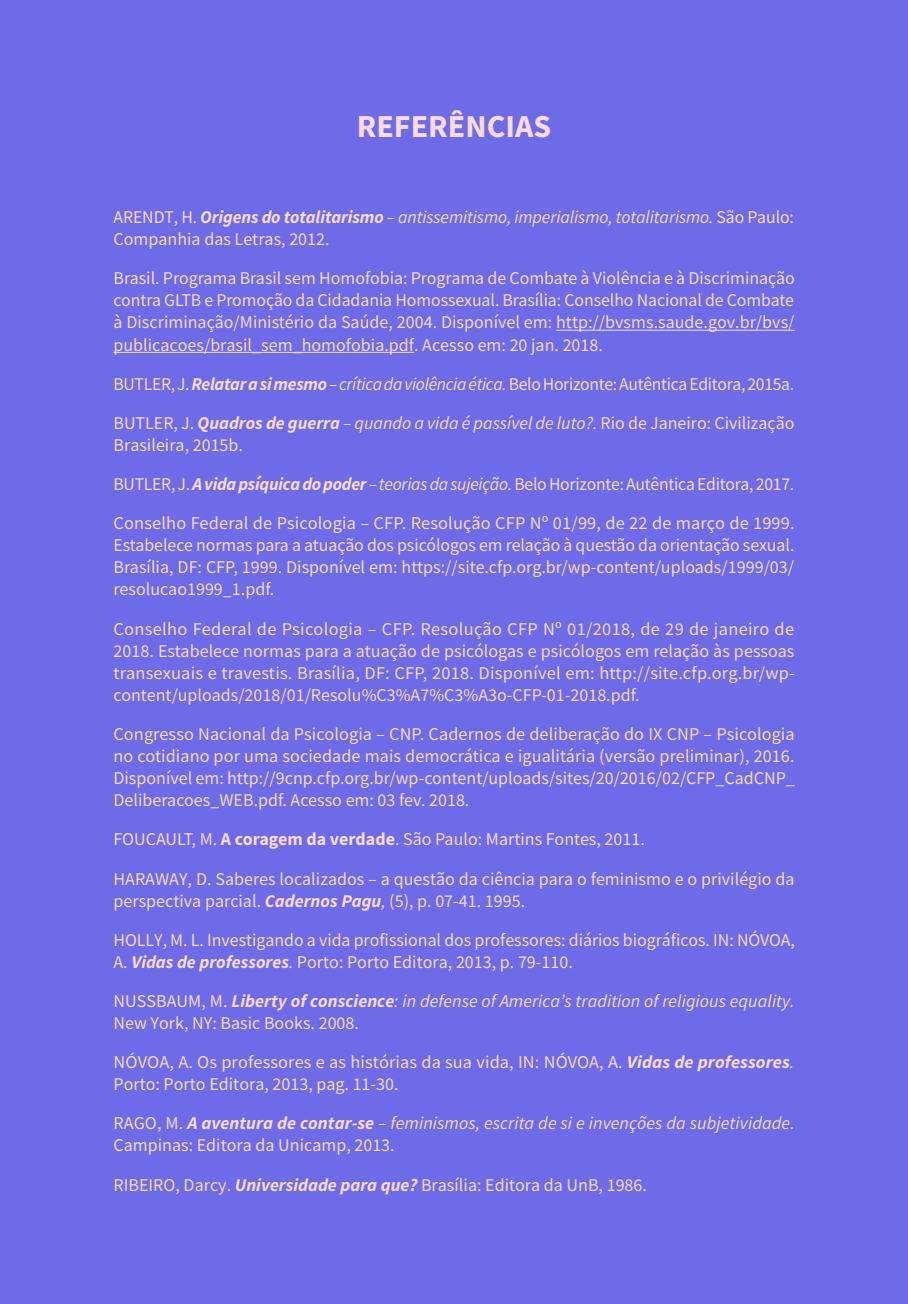
<style>
.page{position:relative;width:908px;height:1304px;background:#fff}
.page>*{position:absolute;margin:0;border:0;box-sizing:border-box;transform-origin:0 0}
.t1{font:700 32px "Source Sans Pro";color:#fbdbdd}
.t2{font:18px/22.2px "Source Sans Pro";color:#fbdbdd}
.t3{font:italic 18px/39.2px "Source Sans Pro";color:#fbdbdd}
.t4{font:18px/39.2px "Source Sans Pro";letter-spacing:-.02em;color:#fbdbdd}
.s1{font-style:normal}
.s2{font-weight:700}
.s3{font-weight:700;font-style:italic}
.s4{font-style:italic}
</style>
<div class="page">
<div style="left:0;top:0;width:907px;height:1304px;background:#6d6be7"></div>
<hr style="left:556px;top:330px;width:238px;height:1px;background:#fbdbdd">
<hr style="left:113px;top:352px;width:301px;height:1px;background:#fbdbdd">
<h1 class="t1" style="left:356px;top:105px;width:196px">REFERÊNCIAS</h1>
<p class="t3" style="left:113px;top:206px;width:681px;line-height:22.2px"><span class="s1">ARENDT, H.</span> <span class="s2">Origens do totalitarismo</span> – antissemitismo, imperialismo, totalitarismo. <span class="s1">São Paulo:<br>Companhia das Letras, 2012.</span></p>
<p class="t2" style="left:113px;top:267px;width:682px;text-align:justify">Brasil. Programa Brasil sem Homofobia: Programa de Combate à Violência e à Discriminação contra GLTB e Promoção da Cidadania Homossexual. Brasília: Conselho Nacional de Combate à Discriminação/Ministério da Saúde, 2004. Disponível em: http://bvsms.saude.gov.br/bvs/ publicacoes/brasil_sem_homofobia.pdf. Acesso em: 20 jan. 2018.</p>
<p class="t4" style="left:113px;top:364px;width:682px">BUTLER, J. <span class="s3">Relatar a si mesmo</span> <span class="s4">– crítica da violência ética.</span> Belo Horizonte: Autêntica Editora, 2015a.<br>BUTLER, J. <span class="s3">Quadros de guerra</span> <span class="s4">– quando a vida é passível de luto?.</span> Rio de Janeiro: Civilização</p>
<p class="t2" style="left:113px;top:425px;width:682px;line-height:39.2px">Brasileira, 2015b.<br>BUTLER, J. <span class="s3">A vida psíquica do poder</span> <span class="s4">– teorias da sujeição.</span> Belo Horizonte: Autêntica Editora, 2017.<br>Conselho Federal de Psicologia – CFP. Resolução CFP Nº 01/99, de 22 de março de 1999.</p>
<p class="t2" style="left:113px;top:534px;width:682px;text-align:justify">Estabelece normas para a atuação dos psicólogos em relação à questão da orientação sexual.<br>Brasília, DF: CFP, 1999. Disponível em: https://site.cfp.org.br/wp-content/uploads/1999/03/ resolucao1999_1.pdf.</p>
<p class="t2" style="left:113px;top:617px;width:682px;text-align:justify">Conselho Federal de Psicologia – CFP. Resolução CFP Nº 01/2018, de 29 de janeiro de 2018. Estabelece normas para a atuação de psicólogas e psicólogos em relação às pessoas transexuais e travestis. Brasília, DF: CFP, 2018. Disponível em: http://site.cfp.org.br/wp&shy;content/uploads/2018/01/Resolu%C3%A7%C3%A3o-CFP-01-2018.pdf.</p>
<p class="t2" style="left:113px;top:723px;width:682px;text-align:justify">Congresso Nacional da Psicologia – CNP. Cadernos de deliberação do IX CNP – Psicologia no cotidiano por uma sociedade mais democrática e igualitária (versão preliminar), 2016.<br>Disponível em: http://9cnp.cfp.org.br/wp-content/uploads/sites/20/2016/02/CFP_CadCNP_ Deliberacoes_WEB.pdf. Acesso em: 03 fev. 2018.</p>
<p class="t2" style="left:113px;top:820px;width:682px;line-height:39.2px">FOUCAULT, M. <span class="s2">A coragem da verdade</span>. São Paulo: Martins Fontes, 2011.<br>HARAWAY, D. Saberes localizados – a questão da ciência para o feminismo e o privilégio da</p>
<p class="t2" style="left:113px;top:881px;width:682px;line-height:39.2px">perspectiva parcial. <span class="s3">Cadernos Pagu</span><span class="s4">,</span> (5), p. 07-41. 1995.<br>HOLLY, M. L. Investigando a vida profissional dos professores: diários biográficos. IN: NÓVOA,</p>
<p class="t3" style="left:113px;top:942px;width:682px"><span class="s1">A.</span> <span class="s2">Vidas de professores</span>. <span class="s1">Porto: Porto Editora, 2013, p. 79-110.<br>NUSSBAUM, M.</span> <span class="s2">Liberty of conscience</span>: in defense of America’s tradition of religious equality.</p>
<p class="t2" style="left:113px;top:1003px;width:682px;line-height:39.2px">New York, NY: Basic Books. 2008.<br>NÓVOA, A. Os professores e as histórias da sua vida, IN: NÓVOA, A. <span class="s3">Vidas de professores</span><span class="s4">.</span></p>
<p class="t3" style="left:113px;top:1064px;width:682px"><span class="s1">Porto: Porto Editora, 2013, pag. 11-30.<br>RAGO, M.</span> <span class="s2">A aventura de contar-se</span> – feminismos, escrita de si e invenções da subjetividade.</p>
<p class="t2" style="left:113px;top:1126px;width:535px;line-height:39.2px">Campinas: Editora da Unicamp, 2013.<br>RIBEIRO, Darcy. <span class="s3">Universidade para que?</span> Brasília: Editora da UnB, 1986.</p>
</div>
